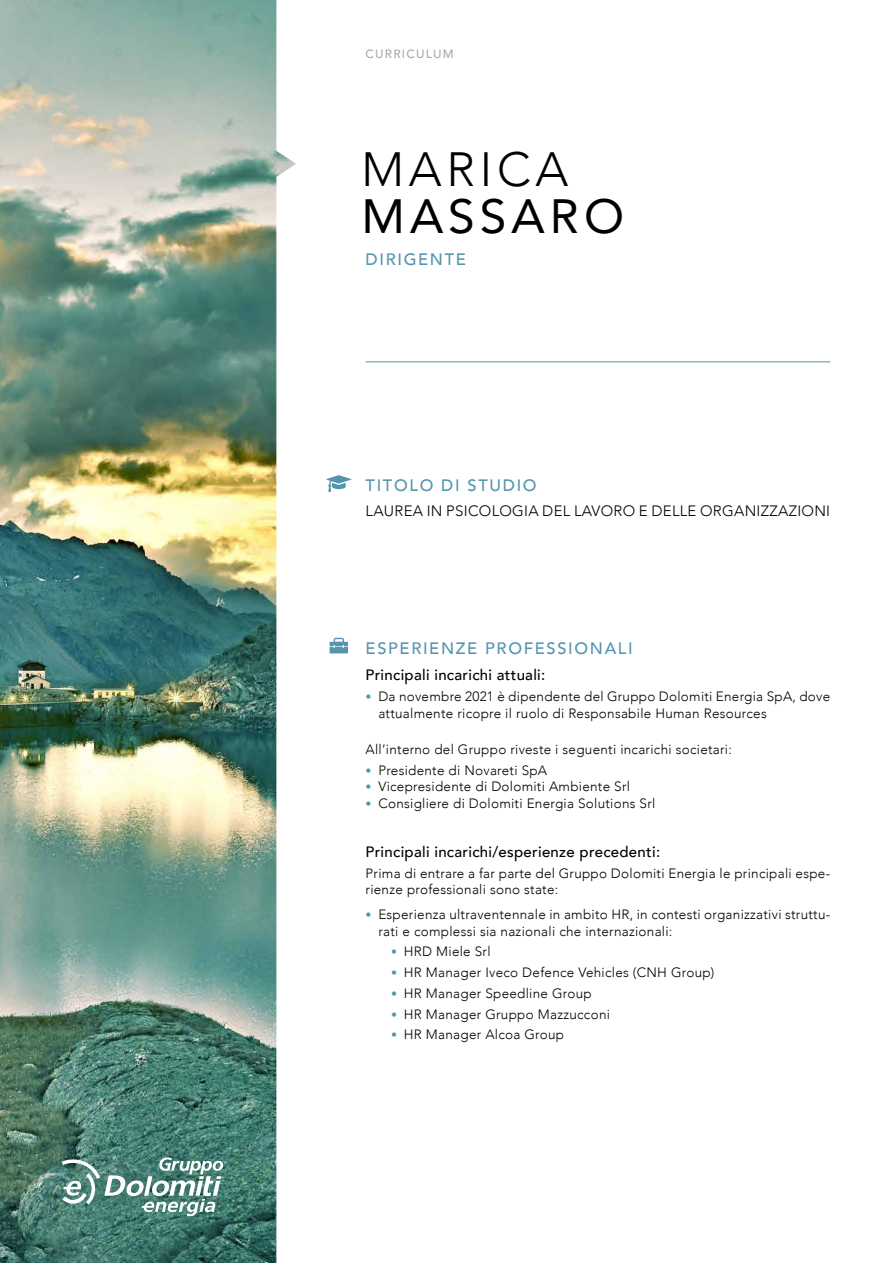
<style>
.page{position:relative;width:893px;height:1263px;background:#fff}
.page>*{position:absolute;margin:0;border:0;box-sizing:border-box;transform-origin:0 0}
.t1{font:48px "Avenir";letter-spacing:.1em;color:#000}
.t2{font:300 48px "Avenir";letter-spacing:.1em;color:#000}
.t3{font:500 16.5px "Avenir";letter-spacing:.1em;color:#5495ae}
.t4{font:500 15px "Avenir";letter-spacing:.02em;color:#000}
.t5{font:300 15px "Avenir";letter-spacing:.02em;color:#000}
.t6{font:300 13.5px/16.5px "Avenir";letter-spacing:.02em;color:#000}
.t7{font:500 12px "Avenir";letter-spacing:.1em;color:#aaa}
.s1{font-family:"Corbel";font-weight:400;color:#5495ae}
</style>
<div class="page">
<hr style="left:366px;top:361px;width:464px;height:1px;background:#5495ae">
<svg style="left:326px;top:475px;width:25px;height:17px"></svg>
<div style="left:330px;top:647px;width:18px;height:6px;background:#5495ae"></div>
<svg style="left:330px;top:638px;width:18px;height:10px"></svg>
<img style="left:0;top:0;width:296px;height:1263px">
<svg style="left:62px;top:1157px;width:161px;height:59px"></svg>
<p class="t7" style="left:366px;top:44px;width:90px">CURRICULUM</p>
<h1 class="t2" style="left:361px;top:141px;width:209px">MARICA</h1>
<h1 class="t1" style="left:361px;top:178px;width:264px">MASSARO</h1>
<p class="t3" style="left:366px;top:245px;width:102px">DIRIGENTE</p>
<p class="t3" style="left:366px;top:471px;width:173px">TITOLO DI STUDIO</p>
<p class="t5" style="left:366px;top:502px;width:466px">LAUREA IN PSICOLOGIA DEL LAVORO E DELLE ORGANIZZAZIONI</p>
<p class="t3" style="left:366px;top:634px;width:269px">ESPERIENZE PROFESSIONALI</p>
<p class="t4" style="left:366px;top:662px;width:181px">Principali incarichi attuali:</p>
<p class="t6" style="left:378px;top:688px;width:453px;text-indent:-13px"><span class="s1">•</span> Da novembre 2021 è dipendente del Gruppo Dolomiti Energia SpA, dove attualmente ricopre il ruolo di Responsabile Human Resources</p>
<p class="t6" style="left:366px;top:741px;width:368px">All’interno del Gruppo riveste i seguenti incarichi societari:</p>
<p class="t6" style="left:366px;top:762px;width:183px"><span class="s1">•</span> Presidente di Novareti SpA</p>
<p class="t6" style="left:366px;top:778px;width:266px"><span class="s1">•</span> Vicepresidente di Dolomiti Ambiente Srl</p>
<p class="t6" style="left:366px;top:795px;width:291px"><span class="s1">•</span> Consigliere di Dolomiti Energia Solutions Srl</p>
<p class="t4" style="left:366px;top:838px;width:296px">Principali incarichi/esperienze precedenti:</p>
<p class="t6" style="left:366px;top:865px;width:466px">Prima di entrare a far parte del Gruppo Dolomiti Energia le principali espe&shy;rienze professionali sono state:</p>
<p class="t6" style="left:378px;top:906px;width:453px;text-indent:-13px"><span class="s1">•</span> Esperienza ultraventennale in ambito HR, in contesti organizzativi struttu&shy;rati e complessi sia nazionali che internazionali:</p>
<p class="t6" style="left:391px;top:943px;width:101px"><span class="s1">•</span> HRD Miele Srl</p>
<p class="t6" style="left:391px;top:964px;width:325px"><span class="s1">•</span> HR Manager Iveco Defence Vehicles (CNH Group)</p>
<p class="t6" style="left:391px;top:985px;width:202px"><span class="s1">•</span> HR Manager Speedline Group</p>
<p class="t6" style="left:391px;top:1006px;width:220px"><span class="s1">•</span> HR Manager Gruppo Mazzucconi</p>
<p class="t6" style="left:391px;top:1026px;width:175px"><span class="s1">•</span> HR Manager Alcoa Group</p>
</div>
